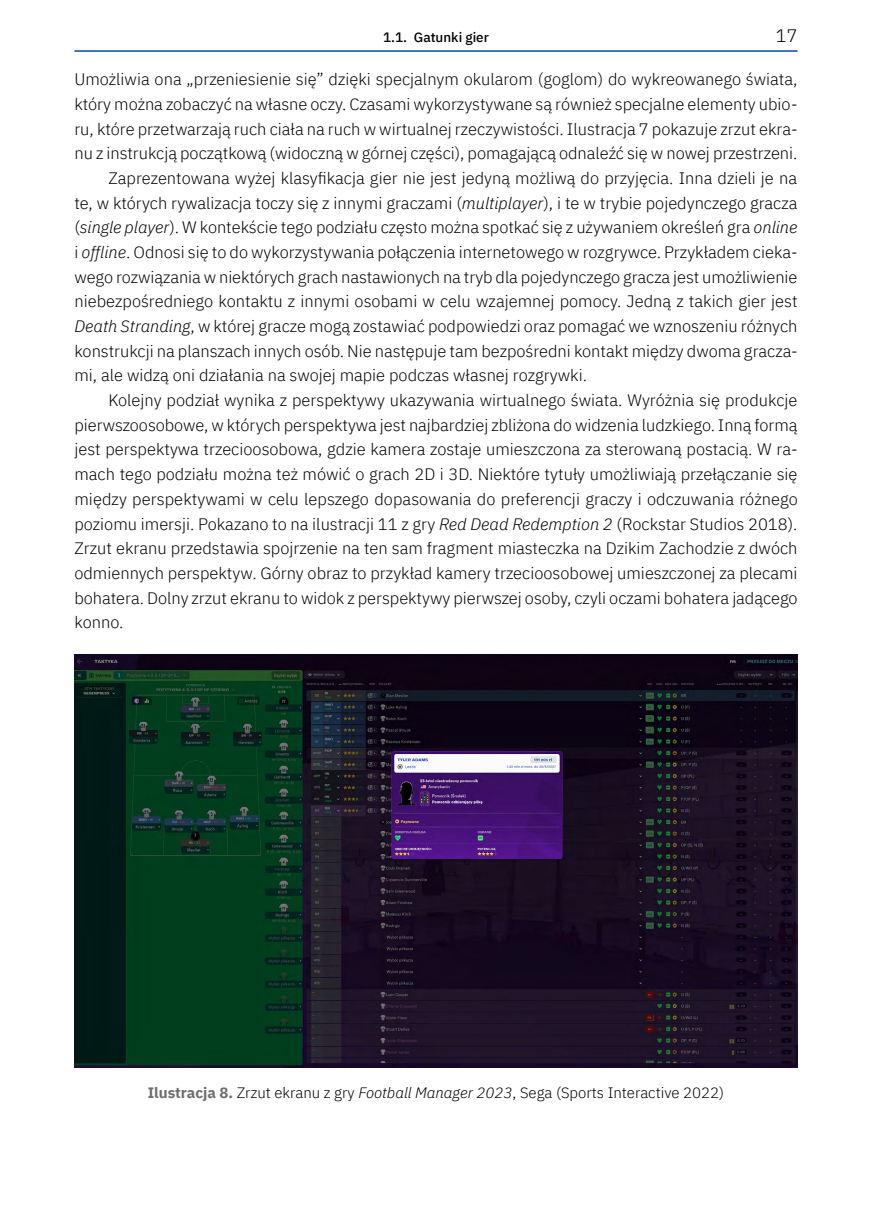
<style>
.page{position:relative;width:872px;height:1212px;background:#fff}
.page>*{position:absolute;margin:0;border:0;box-sizing:border-box;transform-origin:0 0}
.t1{font:300 18px "IBM Plex Sans";color:#000}
.t2{font:300 16.5px "IBM Plex Sans";color:#000}
.t3{font:300 15px "IBM Plex Sans";color:#000}
.t4{font:500 13.5px "IBM Plex Sans";color:#000}
.s1{font-style:italic}
.s2{font-weight:700;color:#706f6f}
</style>
<div class="page">
<hr style="left:74px;top:50px;width:723px;height:2px;background:#004f9f">
<img style="left:74px;top:654px;width:723px;height:413px">
<p class="t4" style="left:383px;top:27px;width:107px">1.1. Gatunki gier</p>
<p class="t1" style="left:776px;top:22px;width:23px">17</p>
<p class="t2" style="left:74px;top:67px;width:724px">Umożliwia ona „przeniesienie się” dzięki specjalnym okularom (goglom) do wykreowanego świata,</p>
<p class="t2" style="left:74px;top:92px;width:724px">który można zobaczyć na własne oczy. Czasami wykorzystywane są również specjalne elementy ubio-</p>
<p class="t2" style="left:74px;top:116px;width:724px">ru, które przetwarzają ruch ciała na ruch w wirtualnej rzeczywistości. Ilustracja 7 pokazuje zrzut ekra-</p>
<p class="t2" style="left:74px;top:141px;width:724px">nu z instrukcją początkową (widoczną w górnej części), pomagającą odnaleźć się w nowej przestrzeni.</p>
<p class="t2" style="left:108px;top:166px;width:690px">Zaprezentowana wyżej klasyfikacja gier nie jest jedyną możliwą do przyjęcia. Inna dzieli je na</p>
<p class="t2" style="left:74px;top:190px;width:724px">te, w których rywalizacja toczy się z innymi graczami (<span class="s1">multiplayer</span>), i te w trybie pojedynczego gracza</p>
<p class="t2" style="left:74px;top:215px;width:724px">(<span class="s1">single player</span>). W kontekście tego podziału często można spotkać się z używaniem określeń gra <span class="s1">online</span></p>
<p class="t2" style="left:74px;top:240px;width:724px">i <span class="s1">offline</span>. Odnosi się to do wykorzystywania połączenia internetowego w rozgrywce. Przykładem cieka-</p>
<p class="t2" style="left:74px;top:264px;width:724px">wego rozwiązania w niektórych grach nastawionych na tryb dla pojedynczego gracza jest umożliwienie</p>
<p class="t2" style="left:74px;top:289px;width:724px">niebezpośredniego kontaktu z innymi osobami w celu wzajemnej pomocy. Jedną z takich gier jest</p>
<p class="t2" style="left:74px;top:314px;width:724px"><span class="s1">Death Stranding</span>, w której gracze mogą zostawiać podpowiedzi oraz pomagać we wznoszeniu różnych</p>
<p class="t2" style="left:74px;top:338px;width:724px">konstrukcji na planszach innych osób. Nie następuje tam bezpośredni kontakt między dwoma gracza-</p>
<p class="t2" style="left:74px;top:363px;width:514px">mi, ale widzą oni działania na swojej mapie podczas własnej rozgrywki.</p>
<p class="t2" style="left:108px;top:388px;width:690px">Kolejny podział wynika z perspektywy ukazywania wirtualnego świata. Wyróżnia się produkcje</p>
<p class="t2" style="left:74px;top:412px;width:724px">pierwszoosobowe, w których perspektywa jest najbardziej zbliżona do widzenia ludzkiego. Inną formą</p>
<p class="t2" style="left:74px;top:437px;width:724px">jest perspektywa trzecioosobowa, gdzie kamera zostaje umieszczona za sterowaną postacią. W ra-</p>
<p class="t2" style="left:74px;top:462px;width:724px">mach tego podziału można też mówić o grach 2D i 3D. Niektóre tytuły umożliwiają przełączanie się</p>
<p class="t2" style="left:74px;top:486px;width:725px">między perspektywami w celu lepszego dopasowania do preferencji graczy i odczuwania różnego</p>
<p class="t2" style="left:74px;top:511px;width:724px">poziomu imersji. Pokazano to na ilustracji 11 z gry <span class="s1">Red Dead Redemption 2</span> (Rockstar Studios 2018).</p>
<p class="t2" style="left:74px;top:536px;width:724px">Zrzut ekranu przedstawia spojrzenie na ten sam fragment miasteczka na Dzikim Zachodzie z dwóch</p>
<p class="t2" style="left:74px;top:561px;width:724px">odmiennych perspektyw. Górny obraz to przykład kamery trzecioosobowej umieszczonej za plecami</p>
<p class="t2" style="left:74px;top:585px;width:725px">bohatera. Dolny zrzut ekranu to widok z perspektywy pierwszej osoby, czyli oczami bohatera jadącego</p>
<p class="t2" style="left:74px;top:610px;width:50px">konno.</p>
<p class="t3" style="left:148px;top:1081px;width:578px"><span class="s2">Ilustracja 8.</span> Zrzut ekranu z gry <span class="s1">Football Manager 2023</span>, Sega (Sports Interactive 2022)</p>
</div>
